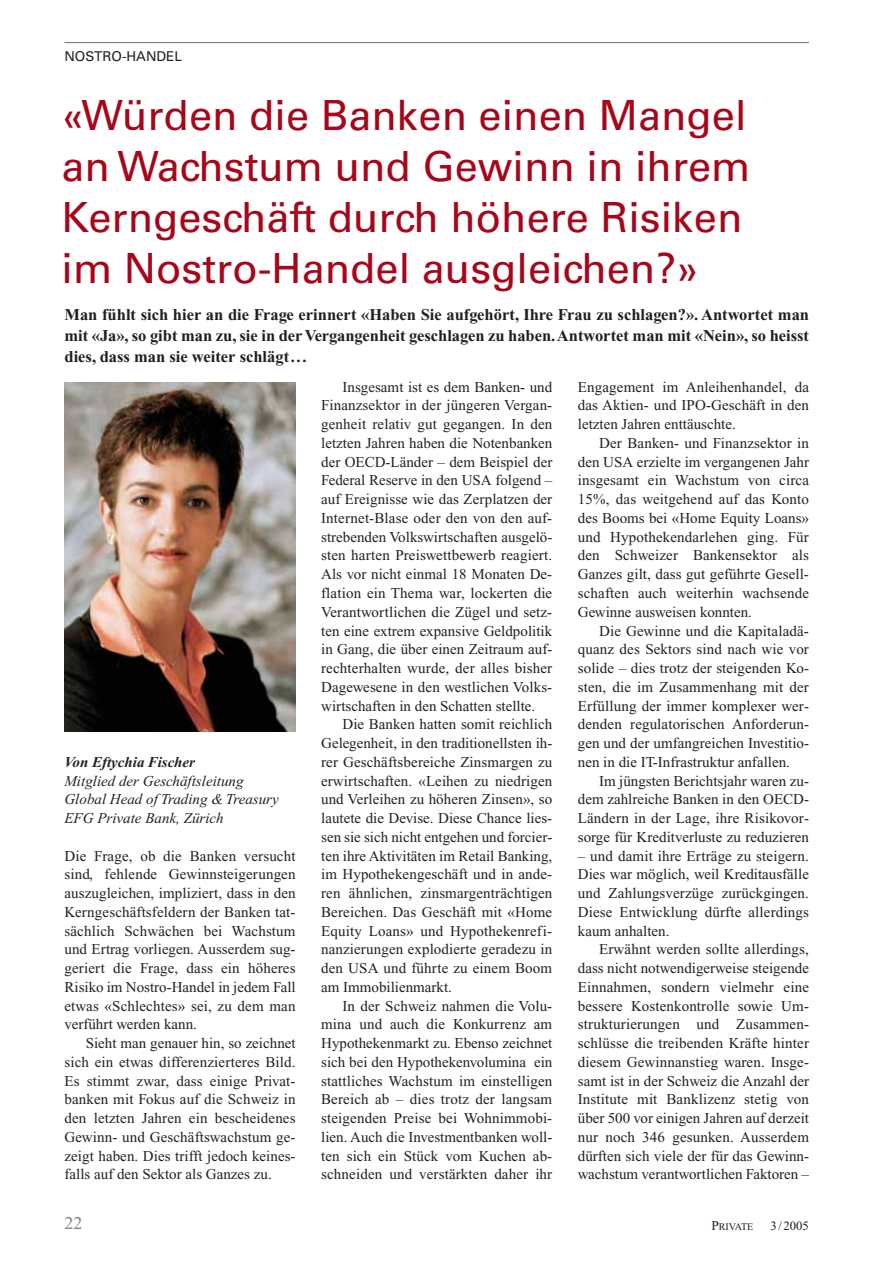
<style>
.page{position:relative;width:893px;height:1262px;background:#fff}
.page>*{position:absolute;margin:0;border:0;box-sizing:border-box;transform-origin:0 0}
.t1{font:41.55px/51px "Univers";color:#a7061a}
.t2{font:18px "Times New Roman";color:#808284}
.t3{font:700 16.5px/21px "Times New Roman";color:#231f20;text-align:justify}
.t4{font:15px/18.8px "Times New Roman";color:#231f20;text-align:justify}
.t5{font:italic 15px/18.8px "Times New Roman";color:#231f20}
.t6{font:italic 700 15px "Times New Roman";color:#231f20}
.t7{font:13.5px "Univers";color:#231f20}
.t8{font:12.75px "Times New Roman";color:#231f20}
.t9{font:10.2px "Times New Roman";color:#231f20}
.s1{font-size:13.5px}
</style>
<div class="page">
<hr style="left:64px;top:42px;width:745px;height:1px;background:#808284">
<img style="left:64px;top:383px;width:231px;height:348px">
<p class="t7" style="left:64px;top:51px;width:119px">NOSTRO-HANDEL</p>
<h1 class="t1" style="left:61px;top:93px;width:690px">«Würden die Banken einen Mangel an Wachstum und Gewinn in ihrem<br>Kerngeschäft durch höhere Risiken im Nostro-Handel ausgleichen?»</h1>
<p class="t3" style="left:64px;top:306px;width:746px">Man fühlt sich hier an die Frage erinnert «Haben Sie aufgehört, Ihre Frau zu schlagen?». Antwortet man mit «Ja», so gibt man zu, sie in der Vergangenheit geschlagen zu haben.Antwortet man mit «Nein», so heisst dies, dass man sie weiter schlägt...</p>
<p class="t6" style="left:64px;top:756px;width:132px">Von Eftychia Fischer</p>
<p class="t5" style="left:64px;top:772px;width:216px">Mitglied der Geschäftsleitung<br>Global Head of Trading &amp; Treasury<br>EFG Private Bank, Zürich</p>
<p class="t4" style="left:64px;top:847px;width:233px">Die Frage, ob die Banken versucht sind, fehlende Gewinnsteigerungen auszugleichen, impliziert, dass in den Kerngeschäftsfeldern der Banken tat&shy;sächlich Schwächen bei Wachstum und Ertrag vorliegen. Ausserdem sug&shy;geriert die Frage, dass ein höheres Risiko im Nostro-Handel in jedem Fall etwas «Schlechtes» sei, zu dem man verführt werden kann.</p>
<p class="t4" style="left:64px;top:1035px;width:233px;text-indent:21px">Sieht man genauer hin, so zeichnet sich ein etwas differenzierteres Bild.<br>Es stimmt zwar, dass einige Privat&shy;banken mit Fokus auf die Schweiz in den letzten Jahren ein bescheidenes Gewinn- und Geschäftswachstum ge&shy;zeigt haben. Dies trifft jedoch keines&shy;falls auf den Sektor als Ganzes zu.</p>
<p class="t4" style="left:321px;top:379px;width:233px;text-indent:21px">Insgesamt ist es dem Banken- und Finanzsektor in der jüngeren Vergan&shy;genheit relativ gut gegangen. In den letzten Jahren haben die Notenbanken der OECD-Länder – dem Beispiel der Federal Reserve in den USA folgend – auf Ereignisse wie das Zerplatzen der Internet-Blase oder den von den auf&shy;strebenden Volkswirtschaften ausgelö&shy;sten harten Preiswettbewerb reagiert.<br>Als vor nicht einmal 18 Monaten De&shy;flation ein Thema war, lockerten die Verantwortlichen die Zügel und setz&shy;ten eine extrem expansive Geldpolitik in Gang, die über einen Zeitraum auf&shy;rechterhalten wurde, der alles bisher Dagewesene in den westlichen Volks&shy;wirtschaften in den Schatten stellte.</p>
<p class="t4" style="left:321px;top:716px;width:233px;text-indent:21px">Die Banken hatten somit reichlich Gelegenheit, in den traditionellsten ih&shy;rer Geschäftsbereiche Zinsmargen zu erwirtschaften. «Leihen zu niedrigen und Verleihen zu höheren Zinsen», so lautete die Devise. Diese Chance lies&shy;sen sie sich nicht entgehen und forcier&shy;ten ihre Aktivitäten im Retail Banking, im Hypothekengeschäft und in ande&shy;ren ähnlichen, zinsmargenträchtigen Bereichen. Das Geschäft mit «Home Equity Loans» und Hypothekenrefi&shy;nanzierungen explodierte geradezu in den USA und führte zu einem Boom am Immobilienmarkt.</p>
<p class="t4" style="left:321px;top:997px;width:233px;text-indent:21px">In der Schweiz nahmen die Volu&shy;mina und auch die Konkurrenz am Hypothekenmarkt zu. Ebenso zeichnet sich bei den Hypothekenvolumina ein stattliches Wachstum im einstelligen Bereich ab – dies trotz der langsam steigenden Preise bei Wohnimmobi&shy;lien. Auch die Investmentbanken woll&shy;ten sich ein Stück vom Kuchen ab&shy;schneiden und verstärkten daher ihr</p>
<p class="t4" style="left:578px;top:379px;width:233px">Engagement im Anleihenhandel, da das Aktien- und IPO-Geschäft in den letzten Jahren enttäuschte.</p>
<p class="t4" style="left:578px;top:435px;width:233px;text-indent:21px">Der Banken- und Finanzsektor in den USA erzielte im vergangenen Jahr insgesamt ein Wachstum von circa 15%, das weitgehend auf das Konto des Booms bei «Home Equity Loans» und Hypothekendarlehen ging. Für den Schweizer Bankensektor als Ganzes gilt, dass gut geführte Gesell&shy;schaften auch weiterhin wachsende Gewinne ausweisen konnten.</p>
<p class="t4" style="left:578px;top:622px;width:233px;text-indent:21px">Die Gewinne und die Kapitaladä&shy;quanz des Sektors sind nach wie vor solide – dies trotz der steigenden Ko&shy;sten, die im Zusammenhang mit der Erfüllung der immer komplexer wer&shy;denden regulatorischen Anforderun&shy;gen und der umfangreichen Investitio&shy;nen in die IT-Infrastruktur anfallen.</p>
<p class="t4" style="left:578px;top:772px;width:233px;text-indent:21px">Im jüngsten Berichtsjahr waren zu&shy;dem zahlreiche Banken in den OECD-Ländern in der Lage, ihre Risikovor&shy;sorge für Kreditverluste zu reduzieren</p>
<p class="t4" style="left:578px;top:847px;width:233px">– und damit ihre Erträge zu steigern.<br>Dies war möglich, weil Kreditausfälle und Zahlungsverzüge zurückgingen.<br>Diese Entwicklung dürfte allerdings kaum anhalten.</p>
<p class="t4" style="left:578px;top:941px;width:233px;text-indent:21px">Erwähnt werden sollte allerdings, dass nicht notwendigerweise steigende Einnahmen, sondern vielmehr eine bessere Kostenkontrolle sowie Um&shy;strukturierungen und Zusammen&shy;schlüsse die treibenden Kräfte hinter diesem Gewinnanstieg waren. Insge&shy;samt ist in der Schweiz die Anzahl der Institute mit Banklizenz stetig von über 500 vor einigen Jahren auf derzeit nur noch 346 gesunken. Ausserdem dürften sich viele der für das Gewinn&shy;wachstum verantwortlichen Faktoren –</p>
<p class="t2" style="left:64px;top:1216px;width:19px">22</p>
<p class="t9" style="left:711px;top:1223px;width:44px"><span class="s1">P</span>RIVATE</p>
<p class="t8" style="left:770px;top:1221px;width:40px">3 /2005</p>
</div>
